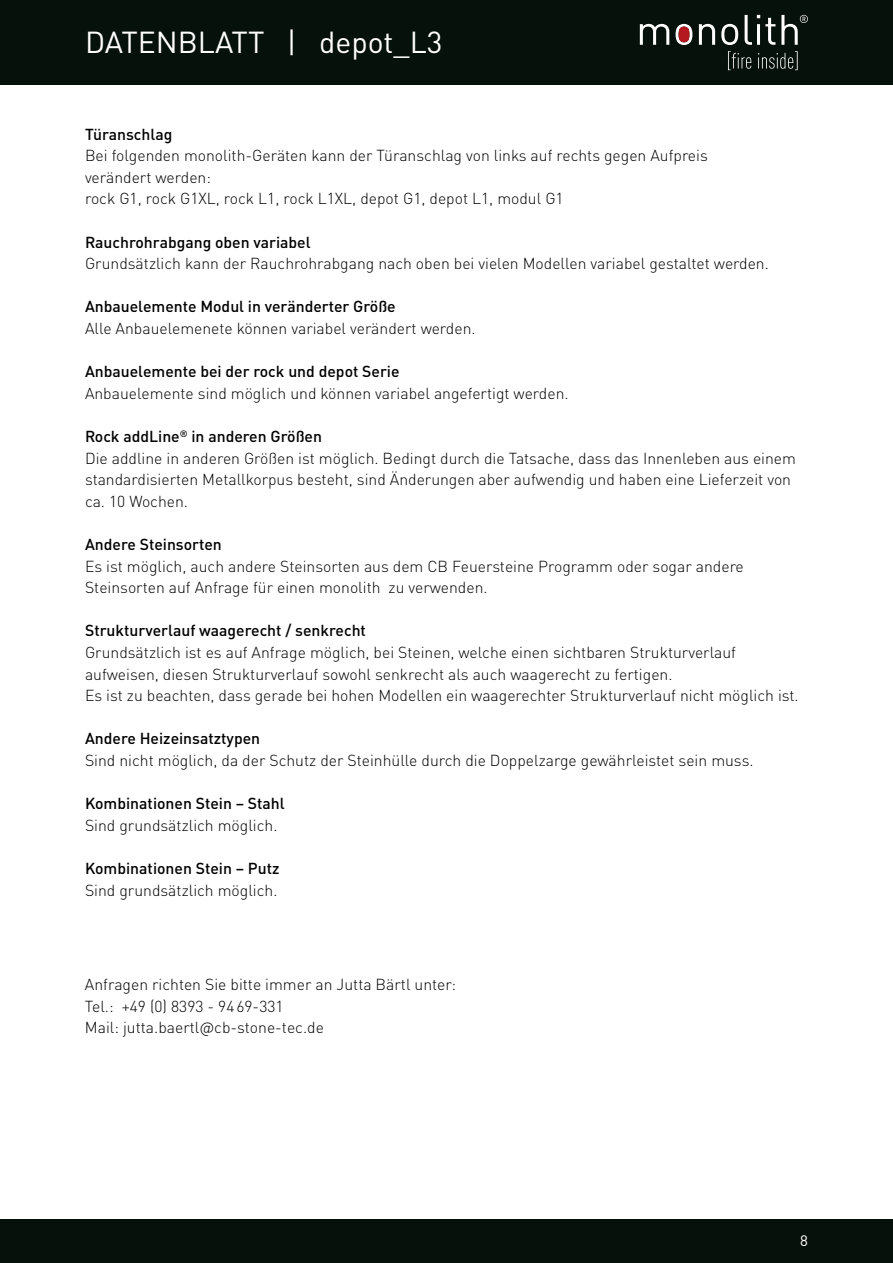
<style>
.page{position:relative;width:893px;height:1263px;background:#fff}
.page>*{position:absolute;margin:0;border:0;box-sizing:border-box;transform-origin:0 0}
.t1{font:30px "DINOT";color:#fff}
.t2{font:300 15.75px/21.6px "DINOT";color:#000}
.t3{font:500 15.75px "DINOT";color:#000}
.t4{font:15px "DINOT";color:#fff}
.s1{font-weight:500}
</style>
<div class="page">
<div style="left:0;top:0;width:893px;height:85px;background:#07110c"></div>
<div style="left:0;top:1219px;width:893px;height:44px;background:#07110c"></div>
<svg style="left:640px;top:24px;width:29px;height:21px"></svg>
<svg style="left:676px;top:24px;width:16px;height:21px"></svg>
<svg style="left:699px;top:24px;width:16px;height:21px"></svg>
<svg style="left:721px;top:24px;width:17px;height:21px"></svg>
<svg style="left:745px;top:15px;width:30px;height:30px"></svg>
<svg style="left:728px;top:51px;width:23px;height:19px"></svg>
<svg style="left:758px;top:51px;width:40px;height:19px"></svg>
<svg style="left:781px;top:15px;width:27px;height:30px"></svg>
<h1 class="t1" style="left:85px;top:23px;width:359px">DATENBLATT | depot_L3</h1>
<p class="t3" style="left:85px;top:124px;width:89px">Türanschlag</p>
<p class="t2" style="left:85px;top:145px;width:624px">Bei folgenden monolith-Geräten kann der Türanschlag von links auf rechts gegen Aufpreis verändert werden:<br>rock G1, rock G1XL, rock L1, rock L1XL, depot G1, depot L1, modul G1</p>
<p class="t3" style="left:85px;top:232px;width:227px">Rauchrohrabgang oben variabel</p>
<p class="t2" style="left:85px;top:253px;width:685px">Grundsätzlich kann der Rauchrohrabgang nach oben bei vielen Modellen variabel gestaltet werden.</p>
<p class="t3" style="left:85px;top:297px;width:312px">Anbauelemente Modul in veränderter Größe</p>
<p class="t2" style="left:85px;top:317px;width:392px">Alle Anbauelemenete können variabel verändert werden.</p>
<p class="t3" style="left:85px;top:361px;width:316px">Anbauelemente bei der rock und depot Serie</p>
<p class="t2" style="left:85px;top:382px;width:485px">Anbauelemente sind möglich und können variabel angefertigt werden.</p>
<p class="t2" style="left:85px;top:425px;width:712px"><span class="s1">Rock addLine</span><sup>®</sup> <span class="s1">in anderen Größen<br></span>Die addline in anderen Größen ist möglich. Bedingt durch die Tatsache, dass das Innenleben aus einem standardisierten Metallkorpus besteht, sind Änderungen aber aufwendig und haben eine Lieferzeit von ca. 10 Wochen.</p>
<p class="t3" style="left:85px;top:534px;width:138px">Andere Steinsorten</p>
<p class="t2" style="left:85px;top:555px;width:660px">Es ist möglich, auch andere Steinsorten aus dem CB Feuersteine Programm oder sogar andere<br>Steinsorten auf Anfrage für einen monolith zu verwenden.</p>
<p class="t3" style="left:85px;top:621px;width:282px">Strukturverlauf waagerecht / senkrecht</p>
<p class="t2" style="left:85px;top:641px;width:715px">Grundsätzlich ist es auf Anfrage möglich, bei Steinen, welche einen sichtbaren Strukturverlauf aufweisen, diesen Strukturverlauf sowohl senkrecht als auch waagerecht zu fertigen.<br>Es ist zu beachten, dass gerade bei hohen Modellen ein waagerechter Strukturverlauf nicht möglich ist.</p>
<p class="t3" style="left:85px;top:729px;width:177px">Andere Heizeinsatztypen</p>
<p class="t2" style="left:85px;top:749px;width:670px">Sind nicht möglich, da der Schutz der Steinhülle durch die Doppelzarge gewährleistet sein muss.</p>
<p class="t3" style="left:85px;top:793px;width:201px">Kombinationen Stein – Stahl</p>
<p class="t2" style="left:85px;top:814px;width:194px">Sind grundsätzlich möglich.</p>
<p class="t3" style="left:85px;top:858px;width:196px">Kombinationen Stein – Putz</p>
<p class="t2" style="left:85px;top:879px;width:194px">Sind grundsätzlich möglich.</p>
<p class="t2" style="left:85px;top:973px;width:373px">Anfragen richten Sie bitte immer an Jutta Bärtl unter:<br>Tel.: +49 (0) 8393 - 9469-331<br>Mail: jutta.baertl@cb-stone-tec.de</p>
<p class="t4" style="left:800px;top:1231px;width:9px">8</p>
</div>
